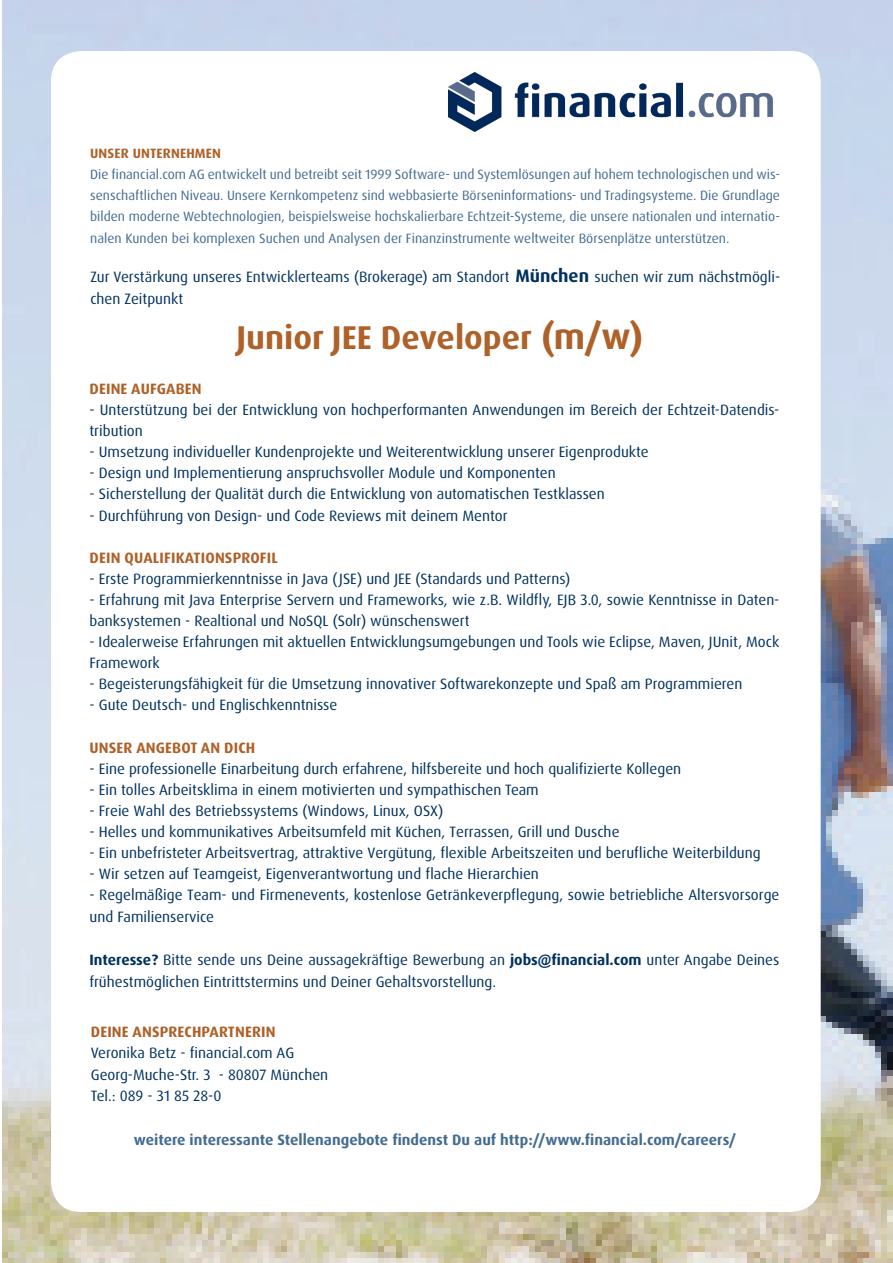
<style>
.page{position:relative;width:893px;height:1263px;background:#fff}
.page>*{position:absolute;margin:0;border:0;box-sizing:border-box;transform-origin:0 0}
.t1{font:700 33px "Dax Pro";color:#ae6128}
.t2{font:15px/21.6px "Dax Pro";color:#01315d}
.t3{font:700 15px "Dax Pro";color:#446c91}
.t4{font:700 15px "Dax Pro";letter-spacing:.01em;color:#ae6128}
.t5{font:13.5px/21.1px "Dax Pro";color:#446c91;text-align:justify}
.t6{font:700 13.5px "Dax Pro";letter-spacing:.01em;color:#ae6128}
.s1{font-weight:700;font-size:18px}
.s2{font-size:36px}
.s3{font-weight:700}
</style>
<div class="page">
<img style="left:3px;top:0;width:890px;height:1263px">
<div style="left:51px;top:51px;width:770px;height:1161px;background:#fff;border-radius:30px"></div>
<img style="left:449px;top:72px;width:323px;height:59px">
<p class="t6" style="left:90px;top:145px;width:132px">UNSER UNTERNEHMEN</p>
<p class="t5" style="left:90px;top:164px;width:691px">Die financial.com AG entwickelt und betreibt seit 1999 Software- und Systemlösungen auf hohem technologischen und wis&shy;senschaftlichen Niveau. Unsere Kernkompetenz sind webbasierte Börseninformations- und Tradingsysteme. Die Grundlage bilden moderne Webtechnologien, beispielsweise hochskalierbare Echtzeit-Systeme, die unsere nationalen und internatio&shy;nalen Kunden bei komplexen Suchen und Analysen der Finanzinstrumente weltweiter Börsenplätze unterstützen.</p>
<p class="t2" style="left:90px;top:266px;width:691px">Zur Verstärkung unseres Entwicklerteams (Brokerage) am Standort <span class="s1">München</span> suchen wir zum nächstmögli&shy;chen Zeitpunkt</p>
<p class="t1" style="left:236px;top:316px;width:408px">Junior JEE Developer <span class="s2">(m/w)</span></p>
<p class="t4" style="left:90px;top:379px;width:114px">DEINE AUFGABEN</p>
<p class="t2" style="left:89px;top:400px;width:691px;line-height:21px">- Unterstützung bei der Entwicklung von hochperformanten Anwendungen im Bereich der Echtzeit-Datendis&shy;tribution</p>
<p class="t2" style="left:89px;top:441px;width:561px">- Umsetzung individueller Kundenprojekte und Weiterentwicklung unserer Eigenprodukte</p>
<p class="t2" style="left:89px;top:462px;width:468px">- Design und Implementierung anspruchsvoller Module und Komponenten</p>
<p class="t2" style="left:89px;top:483px;width:517px">- Sicherstellung der Qualität durch die Entwicklung von automatischen Testklassen</p>
<p class="t2" style="left:89px;top:505px;width:420px">- Durchführung von Design- und Code Reviews mit deinem Mentor</p>
<p class="t4" style="left:90px;top:548px;width:190px">DEIN QUALIFIKATIONSPROFIL</p>
<p class="t2" style="left:89px;top:568px;width:482px">- Erste Programmierkenntnisse in Java (JSE) und JEE (Standards und Patterns)</p>
<p class="t2" style="left:89px;top:590px;width:691px;line-height:21px">- Erfahrung mit Java Enterprise Servern und Frameworks, wie z.B. Wildfly, EJB 3.0, sowie Kenntnisse in Daten&shy;banksystemen - Realtional und NoSQL (Solr) wünschenswert</p>
<p class="t2" style="left:89px;top:632px;width:691px;line-height:21px">- Idealerweise Erfahrungen mit aktuellen Entwicklungsumgebungen und Tools wie Eclipse, Maven, JUnit, Mock<br>Framework</p>
<p class="t2" style="left:89px;top:673px;width:654px">- Begeisterungsfähigkeit für die Umsetzung innovativer Softwarekonzepte und Spaß am Programmieren</p>
<p class="t2" style="left:89px;top:694px;width:249px">- Gute Deutsch- und Englischkenntnisse</p>
<p class="t4" style="left:90px;top:738px;width:167px">UNSER ANGEBOT AN DICH</p>
<p class="t2" style="left:89px;top:758px;width:593px">- Eine professionelle Einarbeitung durch erfahrene, hilfsbereite und hoch qualifizierte Kollegen</p>
<p class="t2" style="left:89px;top:779px;width:451px">- Ein tolles Arbeitsklima in einem motivierten und sympathischen Team</p>
<p class="t2" style="left:89px;top:800px;width:355px">- Freie Wahl des Betriebssystems (Windows, Linux, OSX)</p>
<p class="t2" style="left:89px;top:821px;width:531px">- Helles und kommunikatives Arbeitsumfeld mit Küchen, Terrassen, Grill und Dusche</p>
<p class="t2" style="left:89px;top:842px;width:673px">- Ein unbefristeter Arbeitsvertrag, attraktive Vergütung, flexible Arbeitszeiten und berufliche Weiterbildung</p>
<p class="t2" style="left:89px;top:863px;width:451px">- Wir setzen auf Teamgeist, Eigenverantwortung und flache Hierarchien</p>
<p class="t2" style="left:89px;top:884px;width:691px">- Regelmäßige Team- und Firmenevents, kostenlose Getränkeverpflegung, sowie betriebliche Altersvorsorge und Familienservice</p>
<p class="t2" style="left:89px;top:949px;width:691px"><span class="s3">Interesse?</span> Bitte sende uns Deine aussagekräftige Bewerbung an <span class="s3">jobs@financial.com</span> unter Angabe Deines frühestmöglichen Eintrittstermins und Deiner Gehaltsvorstellung.</p>
<p class="t4" style="left:91px;top:1022px;width:186px">DEINE ANSPRECHPARTNERIN</p>
<p class="t2" style="left:91px;top:1042px;width:205px">Veronika Betz - financial.com AG</p>
<p class="t2" style="left:91px;top:1064px;width:239px">Georg-Muche-Str. 3 - 80807 München</p>
<p class="t2" style="left:91px;top:1085px;width:132px">Tel.: 089 - 31 85 28-0</p>
<p class="t3" style="left:134px;top:1130px;width:604px">weitere interessante Stellenangebote findenst Du auf http://www.financial.com/careers/</p>
</div>
